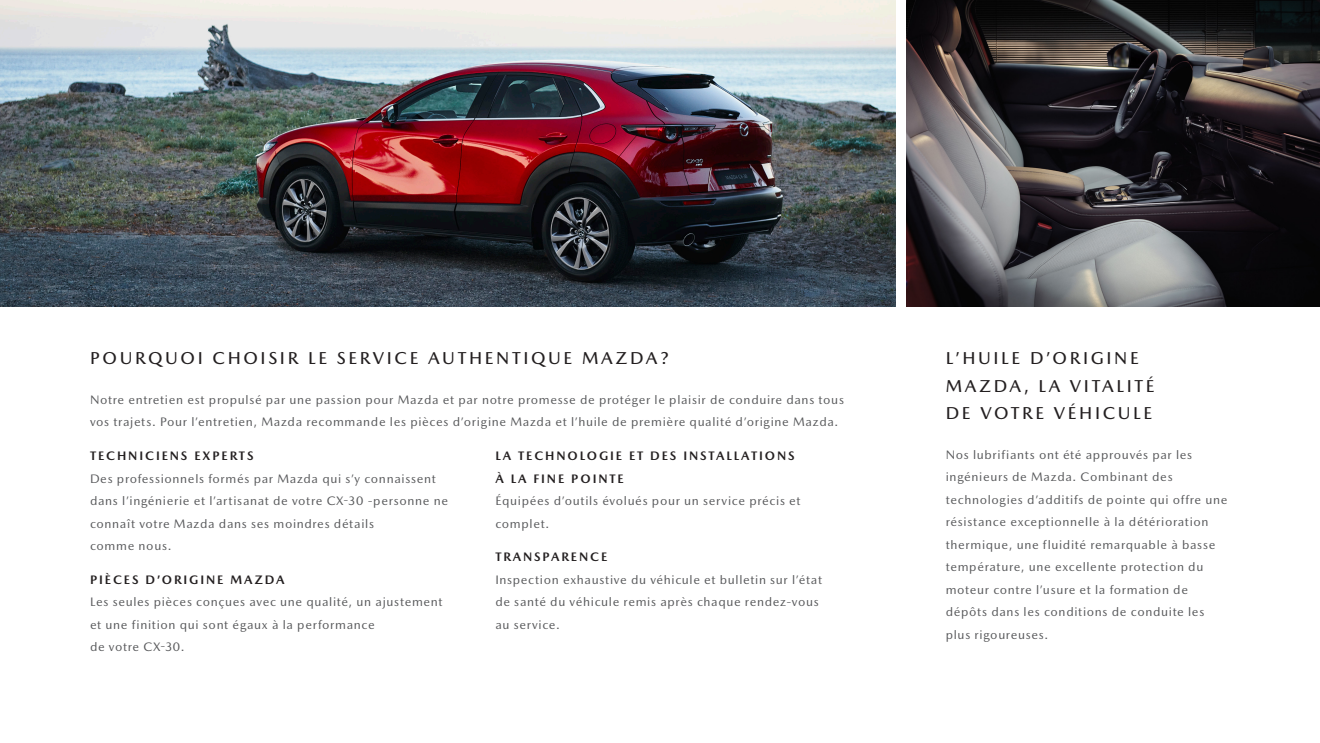
<style>
.page{position:relative;width:1320px;height:743px;background:#fff}
.page>*{position:absolute;margin:0;border:0;box-sizing:border-box;transform-origin:0 0}
.t1{font:500 17.5px/27.5px "Mazda Type";letter-spacing:.15em;color:#231f20}
.t2{font:12.5px/22.5px "Mazda Type";letter-spacing:.05em;color:#57585a}
.t3{font:700 12.5px/22.5px "Mazda Type";letter-spacing:.15em;color:#231f20}
.s1{font-weight:700;color:#231f20}
</style>
<div class="page">
<img style="left:0;top:0;width:895px;height:306px">
<img style="left:906px;top:0;width:414px;height:306px">
<p class="t1" style="left:90px;top:344px;width:580px">POURQUOI CHOISIR LE SERVICE AUTHENTIQUE MAZDA?</p>
<p class="t2" style="left:90px;top:388px;width:756px">Notre entretien est propulsé par une passion pour Mazda et par notre promesse de protéger le plaisir de conduire dans tous vos trajets. Pour l’entretien, Mazda recommande les pièces d’origine Mazda et l’huile de première qualité d’origine Mazda.</p>
<p class="t2" style="left:90px;top:444px;width:360px"><span class="s1">TECHNICIENS EXPERTS<br></span>Des professionnels formés par Mazda qui s’y connaissent dans l’ingénierie et l’artisanat de votre CX-30 -personne ne connaît votre Mazda dans ses moindres détails<br>comme nous.</p>
<p class="t2" style="left:90px;top:568px;width:354px"><span class="s1">PIÈCES D’ORIGINE MAZDA<br></span>Les seules pièces conçues avec une qualité, un ajustement et une finition qui sont égaux à la performance<br>de votre CX-30.</p>
<p class="t3" style="left:495px;top:444px;width:301px">LA TECHNOLOGIE ET DES INSTALLATIONS<br>À LA FINE POINTE</p>
<p class="t2" style="left:495px;top:489px;width:307px">Équipées d’outils évolués pour un service précis et complet.</p>
<p class="t3" style="left:495px;top:545px;width:113px">TRANSPARENCE</p>
<p class="t2" style="left:495px;top:568px;width:328px">Inspection exhaustive du véhicule et bulletin sur l’état de santé du véhicule remis après chaque rendez-vous au service.</p>
<p class="t1" style="left:946px;top:344px;width:210px">L’HUILE D’ORIGINE<br>MAZDA, LA VITALITÉ<br>DE VOTRE VÉHICULE</p>
<p class="t2" style="left:946px;top:443px;width:283px">Nos lubrifiants ont été approuvés par les ingénieurs de Mazda. Combinant des technologies d’additifs de pointe qui offre une résistance exceptionnelle à la détérioration thermique, une fluidité remarquable à basse température, une excellente protection du moteur contre l’usure et la formation de dépôts dans les conditions de conduite les plus rigoureuses.</p>
</div>
